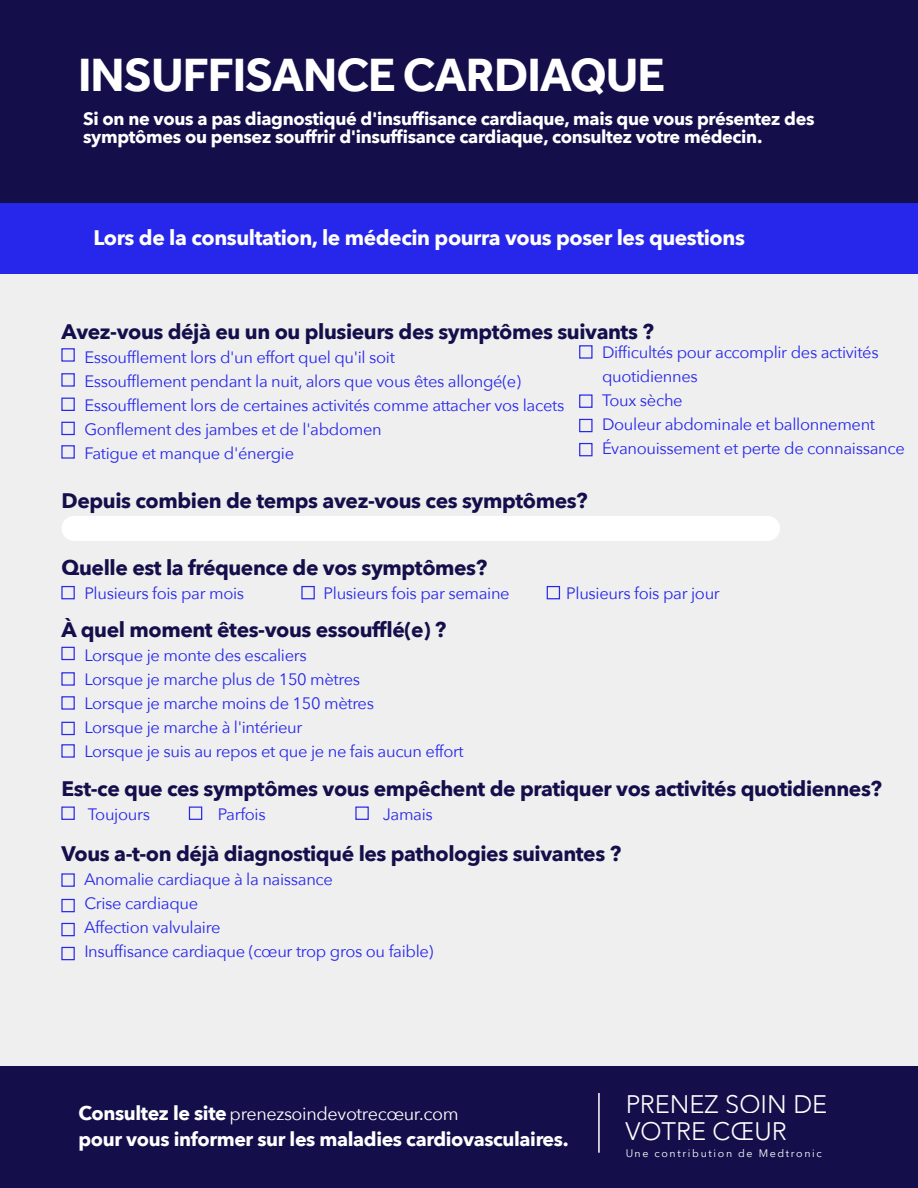
<style>
.page{position:relative;width:918px;height:1188px;background:#fff}
.page>*{position:absolute;margin:0;border:0;box-sizing:border-box;transform-origin:0 0}
.t1{font:700 48px "Effra";letter-spacing:-.02em;color:#fff}
.t2{font:300 25.35px/27.2px "Avenir";color:#fff}
.t3{font:700 21px "Avenir Next";letter-spacing:-.02em;color:#140f4b}
.t4{font:700 21px "Avenir Next";letter-spacing:-.02em;color:#fff}
.t5{font:700 19.5px "Avenir Next";letter-spacing:-.02em;color:#fff}
.t6{font:700 18px/18px "Avenir Next";letter-spacing:-.02em;color:#fff}
.t7{font:18px "Avenir Next";letter-spacing:-.02em;color:#fff}
.t8{font:16.5px/24px "Avenir Next";letter-spacing:-.02em;color:#2727ec}
.t9{font:10.65px "Avenir Next World";letter-spacing:.155em;color:#fff}
.s1{font-weight:700;font-size:19.5px}
</style>
<div class="page">
<div style="left:0;top:273px;width:918px;height:794px;background:#efefef"></div>
<div style="left:0;top:203px;width:918px;height:71px;background:#2727ec"></div>
<div style="left:0;top:0;width:918px;height:203px;background:#140f4b"></div>
<div style="left:62px;top:516px;width:718px;height:25px;background:#fff;border-radius:12px"></div>
<div style="left:61px;top:348px;width:14px;height:14px;border:1px solid #2727ec"></div>
<div style="left:61px;top:398px;width:14px;height:13px;border:1px solid #2727ec"></div>
<div style="left:61px;top:422px;width:14px;height:13px;border:1px solid #2727ec"></div>
<div style="left:61px;top:445px;width:14px;height:14px;border:1px solid #2727ec"></div>
<div style="left:61px;top:373px;width:14px;height:14px;border:1px solid #2727ec"></div>
<div style="left:579px;top:345px;width:14px;height:14px;border:1px solid #2727ec"></div>
<div style="left:579px;top:419px;width:14px;height:13px;border:1px solid #2727ec"></div>
<div style="left:579px;top:443px;width:14px;height:13px;border:1px solid #2727ec"></div>
<div style="left:579px;top:394px;width:14px;height:14px;border:1px solid #2727ec"></div>
<div style="left:61px;top:873px;width:14px;height:14px;border:1px solid #2727ec"></div>
<div style="left:61px;top:923px;width:14px;height:13px;border:1px solid #2727ec"></div>
<div style="left:61px;top:947px;width:14px;height:13px;border:1px solid #2727ec"></div>
<div style="left:61px;top:899px;width:14px;height:13px;border:1px solid #2727ec"></div>
<div style="left:61px;top:647px;width:14px;height:13px;border:1px solid #2727ec"></div>
<div style="left:61px;top:672px;width:14px;height:14px;border:1px solid #2727ec"></div>
<div style="left:61px;top:696px;width:14px;height:14px;border:1px solid #2727ec"></div>
<div style="left:61px;top:722px;width:14px;height:13px;border:1px solid #2727ec"></div>
<div style="left:61px;top:744px;width:14px;height:14px;border:1px solid #2727ec"></div>
<div style="left:61px;top:807px;width:14px;height:13px;border:1px solid #2727ec"></div>
<div style="left:189px;top:807px;width:13px;height:13px;border:1px solid #2727ec"></div>
<div style="left:355px;top:807px;width:14px;height:13px;border:1px solid #2727ec"></div>
<div style="left:61px;top:586px;width:14px;height:13px;border:1px solid #2727ec"></div>
<div style="left:301px;top:586px;width:14px;height:13px;border:1px solid #2727ec"></div>
<div style="left:547px;top:586px;width:13px;height:13px;border:1px solid #2727ec"></div>
<div style="left:0;top:1067px;width:918px;height:121px;background:#140f4b"></div>
<hr style="left:598px;top:1093px;width:2px;height:60px;background:#fff">
<h1 class="t1" style="left:78px;top:46px;width:589px">INSUFFISANCE CARDIAQUE</h1>
<p class="t6" style="left:83px;top:109px;width:733px">Si on ne vous a pas diagnostiqué d'insuffisance cardiaque, mais que vous présentez des symptômes ou pensez souffrir d'insuffisance cardiaque, consultez votre médecin.</p>
<p class="t4" style="left:94px;top:220px;width:653px">Lors de la consultation, le médecin pourra vous poser les questions</p>
<p class="t3" style="left:62px;top:313px;width:594px">Avez-vous déjà eu un ou plusieurs des symptômes suivants ?</p>
<p class="t8" style="left:84px;top:344px;width:481px">Essoufflement lors d'un effort quel qu'il soit<br>Essoufflement pendant la nuit, alors que vous êtes allongé(e)<br>Essoufflement lors de certaines activités comme attacher vos lacets Gonflement des jambes et de l'abdomen<br>Fatigue et manque d'énergie</p>
<p class="t3" style="left:62px;top:483px;width:528px">Depuis combien de temps avez-vous ces symptômes?</p>
<p class="t8" style="left:602px;top:339px;width:304px">Difficultés pour accomplir des activités quotidiennes<br>Toux sèche<br>Douleur abdominale et ballonnement<br>Évanouissement et perte de connaissance</p>
<p class="t3" style="left:62px;top:549px;width:427px">Quelle est la fréquence de vos symptômes?</p>
<p class="t8" style="left:84px;top:580px;width:161px">Plusieurs fois par mois</p>
<p class="t8" style="left:324px;top:580px;width:188px">Plusieurs fois par semaine</p>
<p class="t8" style="left:566px;top:580px;width:155px">Plusieurs fois par jour</p>
<p class="t3" style="left:62px;top:612px;width:386px">À quel moment êtes-vous essoufflé(e) ?</p>
<p class="t8" style="left:84px;top:643px;width:381px">Lorsque je monte des escaliers<br>Lorsque je marche plus de 150 mètres<br>Lorsque je marche moins de 150 mètres<br>Lorsque je marche à l'intérieur<br>Lorsque je suis au repos et que je ne fais aucun effort</p>
<p class="t3" style="left:62px;top:770px;width:822px">Est-ce que ces symptômes vous empêchent de pratiquer vos activités quotidiennes?</p>
<p class="t8" style="left:88px;top:801px;width:64px">Toujours</p>
<p class="t8" style="left:218px;top:801px;width:49px">Parfois</p>
<p class="t8" style="left:383px;top:801px;width:52px">Jamais</p>
<p class="t3" style="left:62px;top:836px;width:561px">Vous a-t-on déjà diagnostiqué les pathologies suivantes ?</p>
<p class="t8" style="left:84px;top:867px;width:351px">Anomalie cardiaque à la naissance<br>Crise cardiaque<br>Affection valvulaire<br>Insuffisance cardiaque (cœur trop gros ou faible)</p>
<p class="t7" style="left:79px;top:1098px;width:382px"><span class="s1">Consultez le site</span> prenezsoindevotrecœur.com</p>
<p class="t5" style="left:79px;top:1122px;width:492px">pour vous informer sur les maladies cardiovasculaires.</p>
<h2 class="t2" style="left:625px;top:1090px;width:203px">PRENEZ SOIN DE<br>VOTRE CŒUR</h2>
<p class="t9" style="left:625px;top:1145px;width:198px">Une contribution de Medtronic</p>
</div>
